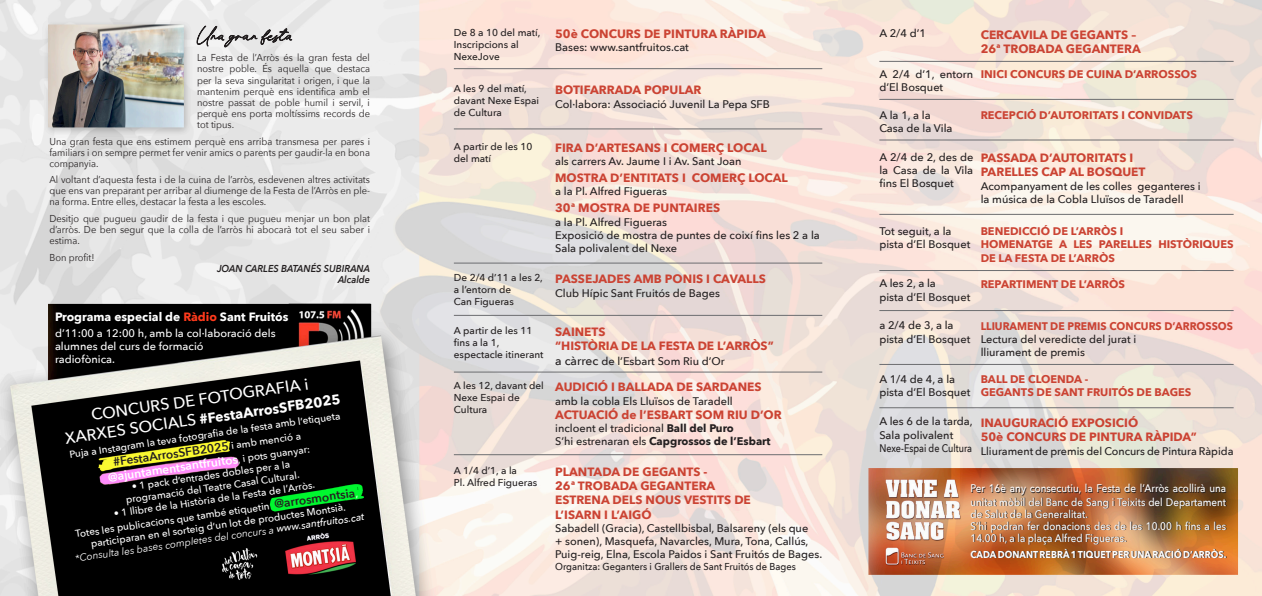
<style>
.page{position:relative;width:1262px;height:596px;background:#fff}
.page>*{position:absolute;margin:0;border:0;box-sizing:border-box;transform-origin:0 0}
.t1{font:500 16px "Avenir Next";color:#fff}
.t2{font:700 14px "Avenir Next";color:#fff}
.t3{font:700 12px/14.4px "Avenir Next";color:#cb4333}
.t4{font:700 12px "Avenir Next";color:#fff}
.t5{font:500 11px/13.2px "Avenir Next";color:#231f20}
.t6{font:700 11px/13.2px "Avenir Next";color:#cb4333}
.t7{font:500 11px/12px "Avenir Next";color:#fff;scale:.9 1}
.t8{font:500 11px/13.2px "Avenir Next";color:#fff}
.t9{font:700 11px "Avenir Next";color:#cb4333;scale:.95 1}
.t10{font:10px/11px "Avenir Next";color:#231f20;text-align:justify;scale:.93 1}
.t11{font:500 10px/14.3px "Avenir Next";color:#fff;text-align:center}
.t12{font:500 10px/12px "Avenir Next";color:#231f20}
.t13{font:500 10px "Avenir Next";color:#231f20;scale:.93 1}
.t14{font:700 10px "Avenir Next";color:#fff;scale:.9 1}
.t15{font:italic 600 10px/11px "Avenir Next";color:#231f20;text-align:right;scale:.93 1}
.s1{color:#ff3a1c}
.s2{font-weight:500;font-size:16px}
.s3{font-weight:600;font-size:12px;color:#231f20}
.s4{font-weight:600;font-size:12px}
.s5{font-weight:400;font-style:italic}
.s6{font-style:italic}
.s7{font-weight:500;color:#231f20}
.s8{font-size:12px}
.s9{font-weight:700}
</style>
<div class="page">
<img style="left:0;top:0;width:1261px;height:595px">
<svg style="left:197px;top:26px;width:95px;height:21px"></svg>
<hr style="left:454px;top:68px;width:368px;height:1px;background:#6c6d70">
<hr style="left:454px;top:128px;width:368px;height:1px;background:#6c6d70">
<hr style="left:454px;top:262px;width:368px;height:1px;background:#6c6d70">
<hr style="left:454px;top:314px;width:368px;height:1px;background:#6c6d70">
<hr style="left:454px;top:371px;width:368px;height:1px;background:#6c6d70">
<hr style="left:454px;top:454px;width:368px;height:1px;background:#6c6d70">
<hr style="left:879px;top:61px;width:354px;height:1px;background:#6c6d70">
<hr style="left:879px;top:99px;width:354px;height:1px;background:#6c6d70">
<hr style="left:879px;top:139px;width:354px;height:1px;background:#6c6d70">
<hr style="left:879px;top:214px;width:354px;height:1px;background:#6c6d70">
<hr style="left:879px;top:363px;width:354px;height:1px;background:#6c6d70">
<hr style="left:879px;top:407px;width:354px;height:1px;background:#6c6d70">
<hr style="left:879px;top:270px;width:354px;height:1px;background:#6c6d70">
<hr style="left:879px;top:310px;width:354px;height:1px;background:#6c6d70">
<p class="t10" style="left:197px;top:52px;width:187px">La Festa de l’Arròs és la gran festa del nostre poble. És aquella que destaca per la seva singularitat i origen, i que la mantenim perquè ens identifica amb el nostre passat de poble humil i servil, i perquè ens porta moltíssims records de tot tipus.</p>
<p class="t10" style="left:49px;top:135px;width:346px">Una gran festa que ens estimem perquè ens arriba transmesa per pares i familiars i on sempre permet fer venir amics o parents per gaudir-la en bona companyia.</p>
<p class="t10" style="left:49px;top:174px;width:346px">Al voltant d’aquesta festa i de la cuina de l’arròs, esdevenen altres activitats que ens van preparant per arribar al diumenge de la Festa de l’Arròs en ple&shy;na forma. Entre elles, destacar la festa a les escoles.</p>
<p class="t10" style="left:49px;top:213px;width:346px">Desitjo que pugueu gaudir de la festa i que pugueu menjar un bon plat d’arròs. De ben segur que la colla de l’arròs hi abocarà tot el seu saber i estima.</p>
<p class="t10" style="left:49px;top:251px;width:50px">Bon profit!</p>
<p class="t15" style="left:217px;top:262px;width:166px">JOAN CARLES BATANÉS SUBIRANA<br>Alcalde</p>
<p class="t4" style="left:55px;top:306px;width:235px">Programa especial de <span class="s1">Ràdio</span> Sant Fruitós</p>
<p class="t8" style="left:55px;top:326px;width:222px">d’11:00 a 12:00 h, amb la col·laboració dels alumnes del curs de formació<br>radiofònica.</p>
<h1 class="t1" style="left:89px;top:400px;width:221px;rotate:-8deg">CONCURS DE FOTOGRAFIA i</h1>
<p class="t2" style="left:63px;top:425px;width:280px;rotate:-8deg"><span class="s2">XARXES SOCIALS</span> #FestaArrosSFB2025</p>
<p class="t11" style="left:69px;top:446px;width:275px;rotate:-8deg">Puja a Instagram la teva fotografi a de la festa amb l’etiqueta</p>
<p class="t11" style="left:105px;top:456px;width:205px;rotate:-8deg"><span class="s3">#FestaArrosSFB2025</span> i amb menció a <span class="s4">@ajuntamentsantfruitos</span>, i pots guanyar:</p>
<p class="t11" style="left:123px;top:481px;width:177px;line-height:12px;rotate:-8deg">• 1 pack d’entrades dobles per a la programació del Teatre Casal Cultural.</p>
<p class="t11" style="left:72px;top:511px;width:287px;line-height:14.6px;rotate:-8deg">• 1 llibre de la Història de la Festa de l’Arròs.<br>Totes les publicacions que també etiquetin <span class="s3">@arrosmontsia</span>,</p>
<p class="t11" style="left:73px;top:539px;width:293px;line-height:12.2px;rotate:-8deg">participaran en el sorteig d’un lot de productes Montsià. <span class="s5">*Consulta les bases completes del concurs a</span> <span class="s6">www.santfruitos.cat</span></p>
<p class="t12" style="left:454px;top:26px;width:88px">De 8 a 10 del matí,<br>Inscripcions al<br>NexeJove</p>
<p class="t3" style="left:555px;top:27px;width:212px">50è CONCURS DE PINTURA RÀPIDA</p>
<p class="t5" style="left:555px;top:41px;width:135px">Bases: www.santfruitos.cat</p>
<p class="t12" style="left:454px;top:82px;width:87px">A les 9 del matí, davant Nexe Espai de Cultura</p>
<p class="t3" style="left:555px;top:83px;width:148px">BOTIFARRADA POPULAR</p>
<p class="t5" style="left:555px;top:97px;width:216px">Col·labora: Associació Juvenil La Pepa SFB</p>
<p class="t12" style="left:454px;top:140px;width:80px">A partir de les 10 del matí</p>
<p class="t3" style="left:555px;top:140px;width:213px">FIRA D’ARTESANS I COMERÇ LOCAL</p>
<p class="t5" style="left:555px;top:154px;width:188px">als carrers Av. Jaume I i Av. Sant Joan</p>
<p class="t3" style="left:555px;top:170px;width:234px">MOSTRA D’ENTITATS I COMERÇ LOCAL</p>
<p class="t5" style="left:555px;top:184px;width:113px">a la Pl. Alfred Figueras</p>
<p class="t3" style="left:555px;top:201px;width:166px">30ª MOSTRA DE PUNTAIRES</p>
<p class="t5" style="left:555px;top:215px;width:266px">a la Pl. Alfred Figueras<br>Exposició de mostra de puntes de coixí fins les 2 a la<br>Sala polivalent del Nexe</p>
<p class="t12" style="left:454px;top:271px;width:90px">De 2/4 d’11 a les 2, a l’entorn de<br>Can Figueras</p>
<p class="t3" style="left:555px;top:271px;width:212px">PASSEJADES AMB PONIS I CAVALLS</p>
<p class="t5" style="left:555px;top:285px;width:166px">Club Hípic Sant Fruitós de Bages</p>
<p class="t5" style="left:879px;top:26px;width:48px">A 2/4 d’1</p>
<p class="t6" style="left:879px;top:67px;width:319px"><span class="s7">A 2/4 d’1, entorn</span> INICI CONCURS DE CUINA D’ARROSSOS <span class="s7">d’El Bosquet</span></p>
<p class="t5" style="left:879px;top:108px;width:53px">A la 1, a la</p>
<p class="t6" style="left:980px;top:108px;width:214px">RECEPCIÓ D’AUTORITATS I CONVIDATS</p>
<p class="t5" style="left:879px;top:121px;width:75px">Casa de la Vila</p>
<p class="t3" style="left:980px;top:150px;width:166px">PASSADA D’AUTORITATS I<br>PARELLES CAP AL BOSQUET</p>
<p class="t5" style="left:980px;top:179px;width:221px">Acompanyament de les colles geganteres i la música de la Cobla Lluïsos de Taradell</p>
<p class="t3" style="left:980px;top:27px;width:162px">CERCAVILA DE GEGANTS –<br>26ª TROBADA GEGANTERA</p>
<p class="t5" style="left:879px;top:150px;width:95px;text-align:justify">A 2/4 de 2, des de la Casa de la Vila fins El Bosquet</p>
<p class="t6" style="left:980px;top:224px;width:254px">BENEDICCIÓ DE L’ARRÒS I<br>HOMENATGE A LES PARELLES HISTÒRIQUES<br>DE LA FESTA DE L’ARRÒS</p>
<p class="t5" style="left:879px;top:224px;width:92px">Tot seguit, a la pista d’El Bosquet</p>
<p class="t5" style="left:879px;top:276px;width:58px">A les 2, a la</p>
<p class="t6" style="left:980px;top:277px;width:146px">REPARTIMENT DE L’ARRÒS</p>
<p class="t5" style="left:879px;top:289px;width:92px">pista d’El Bosquet</p>
<p class="t12" style="left:454px;top:323px;width:91px">A partir de les 11 fins a la 1, espectacle itinerant</p>
<p class="t3" style="left:555px;top:324px;width:220px">SAINETS<br>“HISTÒRIA DE LA FESTA DE L’ARRÒS”</p>
<p class="t5" style="left:555px;top:353px;width:171px"><span class="s8">a càrrec</span> de l’Esbart Som Riu d’Or</p>
<p class="t5" style="left:879px;top:318px;width:92px">a 2/4 de 3, a la pista d’El Bosquet</p>
<p class="t9" style="left:980px;top:316px;width:267px">LLIURAMENT DE PREMIS CONCURS D’ARROSSOS</p>
<p class="t5" style="left:980px;top:332px;width:157px">Lectura del veredicte del jurat i lliurament de premis</p>
<p class="t12" style="left:454px;top:379px;width:91px">A les 12, davant del<br>Nexe Espai de<br>Cultura</p>
<p class="t3" style="left:555px;top:379px;width:208px">AUDICIÓ I BALLADA DE SARDANES</p>
<p class="t5" style="left:555px;top:393px;width:179px">amb la cobla Els Lluïsos de Taradell</p>
<p class="t3" style="left:555px;top:407px;width:228px">ACTUACIÓ de l’ESBART SOM RIU D’OR</p>
<p class="t5" style="left:555px;top:421px;width:217px">incloent el tradicional <span class="s9">Ball del Puro<br></span>S’hi estrenaran els <span class="s9">Capgrossos de l’Esbart</span></p>
<p class="t5" style="left:879px;top:371px;width:92px">A 1/4 de 4, a la pista d’El Bosquet</p>
<p class="t5" style="left:879px;top:414px;width:95px">A les 6 de la tarda,<br>Sala polivalent<br>Nexe-Espai de Cultura</p>
<p class="t6" style="left:980px;top:372px;width:212px">BALL DE CLOENDA -<br>GEGANTS DE SANT FRUITÓS DE BAGES</p>
<p class="t3" style="left:980px;top:415px;width:217px">INAUGURACIÓ EXPOSICIÓ<br>50è CONCURS DE PINTURA RÀPIDA”</p>
<p class="t5" style="left:980px;top:443px;width:254px">Lliurament de premis del Concurs de Pintura Ràpida</p>
<p class="t12" style="left:454px;top:464px;width:85px">A 1/4 d’1, a la<br>Pl. Alfred Figueras</p>
<p class="t3" style="left:555px;top:463px;width:197px">PLANTADA DE GEGANTS -<br>26ª TROBADA GEGANTERA<br>ESTRENA DELS NOUS VESTITS DE<br>L’ISARN I L’AIGÓ</p>
<p class="t5" style="left:555px;top:521px;width:268px">Sabadell (Gracia), Castellbisbal, Balsareny (els que<br>+ sonen), Masquefa, Navarcles, Mura, Tona, Callús,<br>Puig-reig, Elna, Escola Paidos i Sant Fruitós de Bages.</p>
<p class="t13" style="left:555px;top:558px;width:260px">Organitza: Geganters i Grallers de Sant Fruitós de Bages</p>
<p class="t7" style="left:970px;top:481px;width:286px;line-height:13.2px">Per 16è any consecutiu, la Festa de l’Arròs acollirà una unitat mòbil del Banc de Sang i Teixits del Departament</p>
<p class="t7" style="left:970px;top:507px;width:286px">de Salut de la Generalitat.<br>S’hi podran fer donacions des de les 10.00 h fins a les<br>14.00 h, a la plaça Alfred Figueras.</p>
<p class="t14" style="left:970px;top:545px;width:286px">CADA DONANT REBRÀ 1 TIQUET PER UNA RACIÓ D’ARRÒS.</p>
</div>
